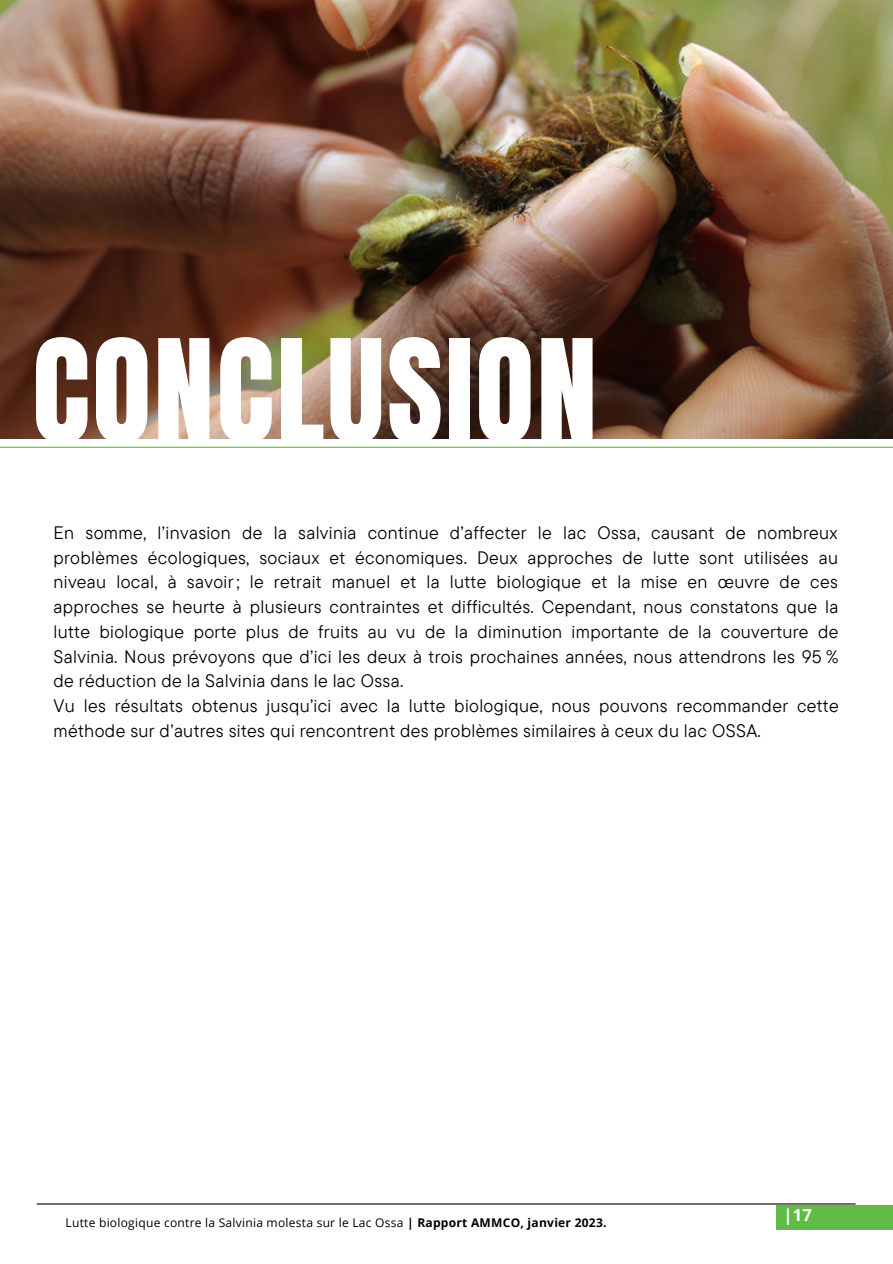
<style>
.page{position:relative;width:893px;height:1264px;background:#fff}
.page>*{position:absolute;margin:0;border:0;box-sizing:border-box;transform-origin:0 0}
.t1{font:121.35px "Anton";letter-spacing:.02em;color:#fff}
.t2{font:18px/24.8px "TT Commons Pro";letter-spacing:.02em;color:#000}
.t3{font:700 16.5px "Open Sans";color:#fff}
.t4{font:12px "Open Sans";letter-spacing:.02em;color:#000}
.s1{font-weight:700}
</style>
<div class="page">
<div style="left:776px;top:1205px;width:116px;height:24px;background:#61bc45"></div>
<hr style="left:37px;top:1203px;width:818px;height:1px;background:#000">
<hr style="left:0;top:446px;width:892px;height:2px;background:#61bc45">
<img style="left:0;top:0;width:892px;height:438px">
<h1 class="t1" style="left:32px;top:304px;width:566px">CONCLUSION</h1>
<p class="t2" style="left:53px;top:520px;width:786px">En somme, l’invasion de la salvinia continue d’affecter le lac Ossa, causant de nombreux problèmes écologiques, sociaux et économiques. Deux approches de lutte sont utilisées au niveau local, à savoir; le retrait manuel et la lutte biologique et la mise en œuvre de ces approches se heurte à plusieurs contraintes et difficultés. Cependant, nous constatons que la lutte biologique porte plus de fruits au vu de la diminution importante de la couverture de Salvinia. Nous prévoyons que d’ici les deux à trois prochaines années, nous attendrons les 95 % de réduction de la Salvinia dans le lac Ossa.<br>Vu les résultats obtenus jusqu’ici avec la lutte biologique, nous pouvons recommander cette méthode sur d’autres sites qui rencontrent des problèmes similaires à ceux du lac OSSA.</p>
<p class="t4" style="left:66px;top:1213px;width:542px">Lutte biologique contre la Salvinia molesta sur le Lac Ossa <span class="s1">| Rapport AMMCO, janvier 2023.</span></p>
<p class="t3" style="left:783px;top:1203px;width:30px">|17</p>
</div>
